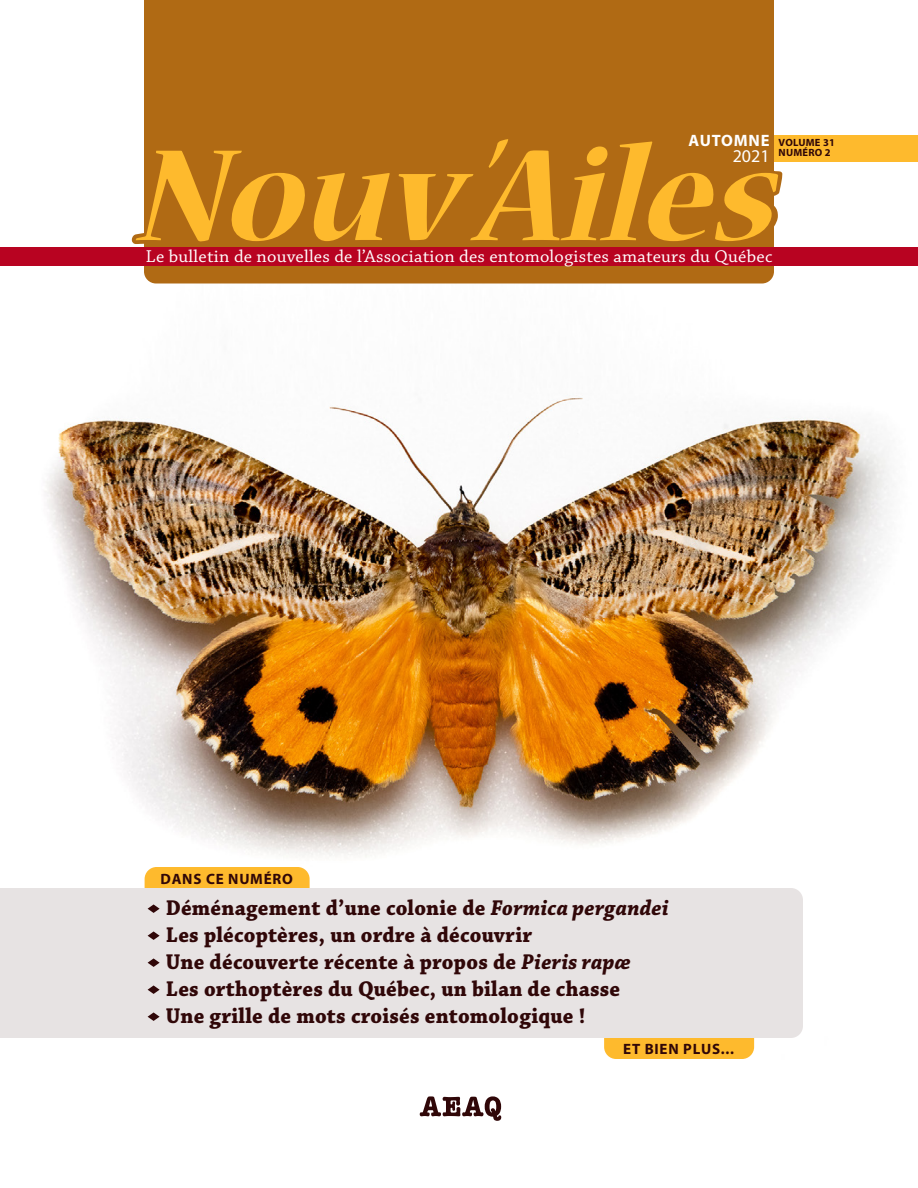
<style>
.page{position:relative;width:918px;height:1188px;background:#fff}
.page>*{position:absolute;margin:0;border:0;box-sizing:border-box;transform-origin:0 0}
.t1{font:700 22.5px/27px "Chaparral Pro";letter-spacing:.01em;color:#300708;scale:.95 1}
.t2{font:18px "Chaparral Pro";letter-spacing:.01em;color:#fff}
.t3{font:18px "Myriad Pro";color:#fff}
.t4{font:700 16.5px "Myriad Pro";letter-spacing:.05em;color:#fff}
.t5{font:700 15px "Myriad Pro";letter-spacing:.05em;color:#300708}
.t6{font:700 10.5px/10.5px "Myriad Pro";letter-spacing:.02em;color:#300708}
.s1{font-style:italic}
</style>
<div class="page">
<img style="left:44px;top:239px;width:850px;height:880px">
<svg style="left:420px;top:1096px;width:81px;height:25px"></svg>
<div style="left:0;top:888px;width:803px;height:150px;background:#e7e3e3"></div>
<div style="left:604px;top:1038px;width:150px;height:21px;background:#feba2d"></div>
<div style="left:145px;top:867px;width:165px;height:21px;background:#feba2d"></div>
<svg style="left:148px;top:904px;width:12px;height:9px"></svg>
<svg style="left:148px;top:931px;width:12px;height:9px"></svg>
<svg style="left:148px;top:958px;width:12px;height:9px"></svg>
<svg style="left:148px;top:985px;width:12px;height:9px"></svg>
<svg style="left:148px;top:1012px;width:12px;height:9px"></svg>
<div style="left:132px;top:0;width:652px;height:284px;background:#b06a14"></div>
<div style="left:0;top:247px;width:918px;height:19px;background:#b80321"></div>
<svg style="left:136px;top:151px;width:254px;height:90px;background:#ce8a23"></svg>
<svg style="left:399px;top:139px;width:379px;height:102px;background:#c8831c"></svg>
<div style="left:774px;top:135px;width:144px;height:27px;background:#feba2d"></div>
<p class="t4" style="left:689px;top:130px;width:82px">AUTOMNE</p>
<p class="t3" style="left:733px;top:145px;width:38px">2021</p>
<p class="t6" style="left:779px;top:137px;width:58px">VOLUME 31<br>NUMÉRO 2</p>
<p class="t2" style="left:146px;top:247px;width:628px">Le bulletin de nouvelles de l’Association des entomologistes amateurs du Québec</p>
<p class="t5" style="left:161px;top:869px;width:134px">DANS CE NUMÉRO</p>
<p class="t1" style="left:166px;top:895px;width:531px">Déménagement d’une colonie de <span class="s1">Formica pergandei </span>Les plécoptères, un ordre à découvrir<br>Une découverte récente à propos de <span class="s1">Pieris rapæ </span>Les orthoptères du Québec, un bilan de chasse<br>Une grille de mots croisés entomologique !</p>
<p class="t5" style="left:623px;top:1039px;width:112px">ET BIEN PLUS...</p>
</div>
